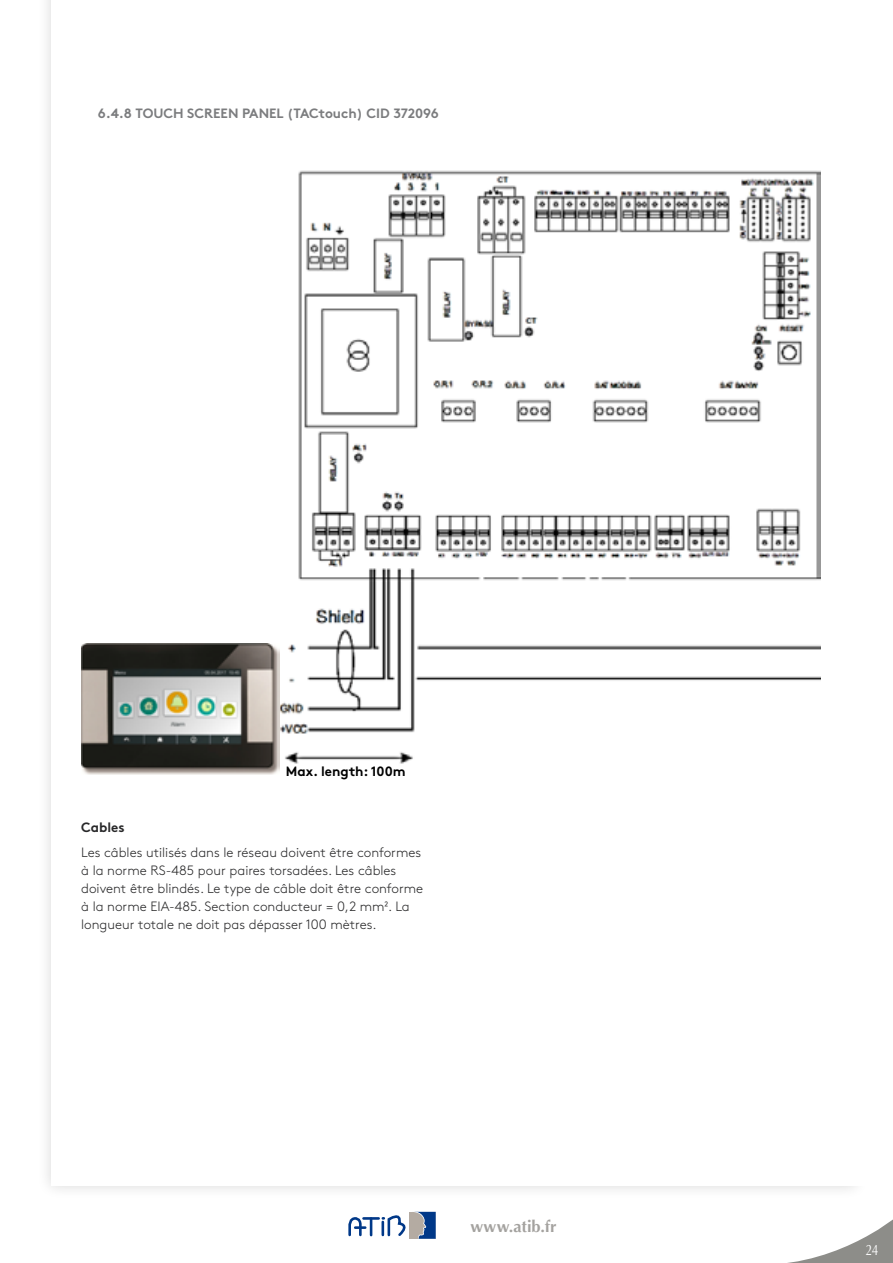
<style>
.page{position:relative;width:893px;height:1263px;background:#fff}
.page>*{position:absolute;margin:0;border:0;box-sizing:border-box;transform-origin:0 0}
.t1{font:700 16.5px "Optima";letter-spacing:.005em;color:#a4a29f}
.t2{font:15px "Optima";color:#fff;scale:.8 1}
.t3{font:300 13.5px/18px "Brown Pro";color:#282829}
.t4{font:700 13.5px "Brown Pro";color:#7b7c7e}
.t5{font:700 13.5px "Brown Pro";color:#000}
.t6{font:700 13.5px "Brown Pro";color:#282829}
</style>
<div class="page">
<svg style="left:787px;top:1219px;width:106px;height:44px"></svg>
<div style="left:36px;top:0;width:833px;height:1200px;background:#000;opacity:.15"></div>
<div style="left:64px;top:0;width:829px;height:1185px;background:#fff"></div>
<svg style="left:348px;top:1218px;width:24px;height:19px"></svg>
<hr style="left:363px;top:1217px;width:16px;height:3px;background:#003888">
<svg style="left:381px;top:1211px;width:55px;height:28px"></svg>
<img style="left:280px;top:170px;width:540px;height:594px">
<img style="left:81px;top:644px;width:199px;height:130px">
<p class="t4" style="left:98px;top:102px;width:342px">6.4.8 TOUCH SCREEN PANEL (TACtouch) CID 372096</p>
<p class="t5" style="left:286px;top:761px;width:121px">Max. length: 100m</p>
<p class="t6" style="left:81px;top:816px;width:45px">Cables</p>
<p class="t3" style="left:81px;top:842px;width:344px">Les câbles utilisés dans le réseau doivent être conformes à la norme RS-485 pour paires torsadées. Les câbles doivent être blindés. Le type de câble doit être conforme à la norme EIA-485. Section conducteur = 0,2 mm². La longueur totale ne doit pas dépasser 100 mètres.</p>
<p class="t1" style="left:470px;top:1217px;width:88px">www.atib.fr</p>
<p class="t2" style="left:866px;top:1241px;width:18px">24</p>
</div>
